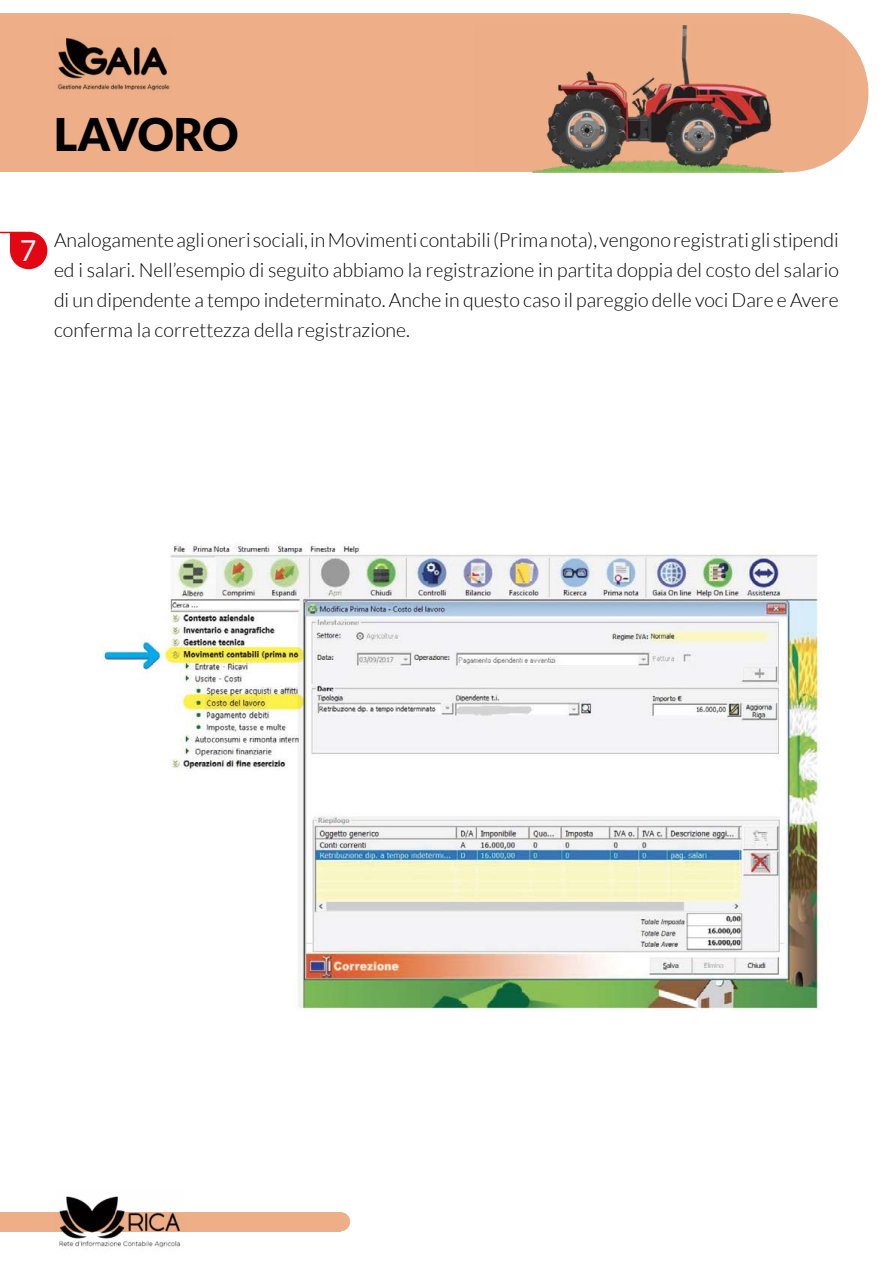
<style>
.page{position:relative;width:893px;height:1263px;background:#fff}
.page>*{position:absolute;margin:0;border:0;box-sizing:border-box;transform-origin:0 0}
.t1{font:900 45px "Lato";letter-spacing:-.025em;color:#000}
.t2{font:28.8px "Lato";color:#fff}
.t3{font:300 19.5px/30px "Lato";color:#000;text-align:justify}
</style>
<div class="page">
<div style="left:0;top:1212px;width:341px;height:19px;background:#eeaf88"></div>
<img style="left:54px;top:1196px;width:130px;height:54px">
<div style="left:331px;top:1212px;width:19px;height:19px;background:#eeaf88;border-radius:50%"></div>
<div style="left:0;top:13px;width:789px;height:159px;background:#eeaf88"></div>
<div style="left:710px;top:13px;width:158px;height:159px;background:#eeaf88;border-radius:50%"></div>
<img style="left:531px;top:26px;width:314px;height:147px">
<img style="left:57px;top:38px;width:113px;height:53px">
<img style="left:102px;top:542px;width:720px;height:469px">
<svg style="left:0;top:232px;width:47px;height:37px"></svg>
<h1 class="t1" style="left:54px;top:109px;width:186px">LAVORO</h1>
<h2 class="t2" style="left:20px;top:234px;width:18px">7</h2>
<p class="t3" style="left:54px;top:226px;width:786px">Analogamente agli oneri sociali, in Movimenti contabili (Prima nota), vengono registrati gli stipendi ed i salari. Nell’esempio di seguito abbiamo la registrazione in partita doppia del costo del salario di un dipendente a tempo indeterminato. Anche in questo caso il pareggio delle voci Dare e Avere conferma la correttezza della registrazione.</p>
</div>
